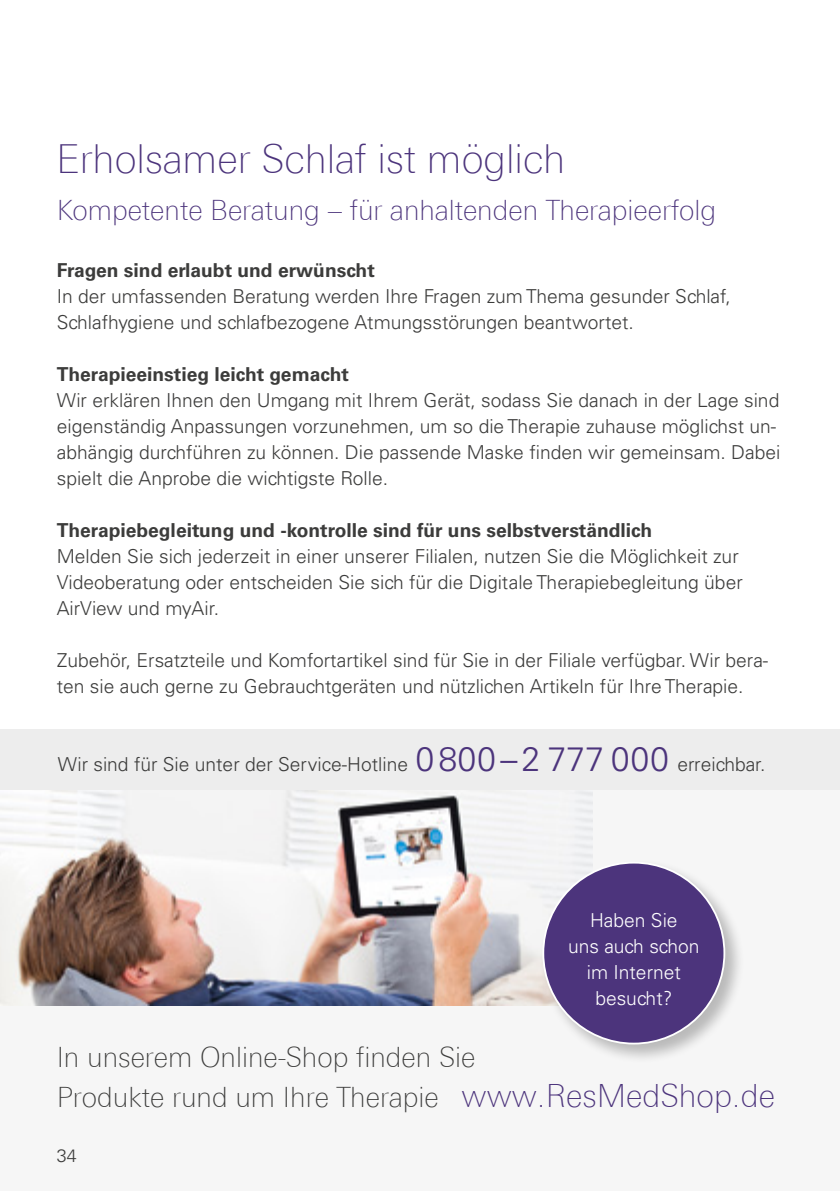
<style>
.page{position:relative;width:840px;height:1191px;background:#fff}
.page>*{position:absolute;margin:0;border:0;box-sizing:border-box;transform-origin:0 0}
.Headline-1_Linotype_230Thin_20pt_27pt_-_{font:100 40px "Linotype Univers 230";color:#4c347c}
.Headline-3_Linotype_230Thin_14pt_18pt_-_{font:100 28px/40px "Linotype Univers 230";color:#3c3c3b}
.Headline-3_Linotype_230Thin_14pt_18pt_-_-2{font:100 28px "Linotype Univers 230";color:#4c347c}
.Fließtext-1_Univers_Light_9_6pt_13pt_-_g{font:300 19.2px/26px "Univers LT Std";color:#3c3c3b}
.Fließtext-1_Univers_Light_9_6pt_13pt_-_g-2{font:300 19.2px/26px "Univers LT Std";color:#fff;text-align:center}
.t1{font:300 18px "Univers LT Std";color:#3c3c3b}
.s1{font-weight:700}
.s2{font-size:34px;color:#4c347c}
.s3{font-size:32px;color:#4c347c}
</style>
<div class="page">
<div style="left:0;top:771px;width:839px;height:420px;background:#f6f6f6"></div>
<img style="left:0;top:790px;width:591px;height:215px">
<div style="left:0;top:729px;width:839px;height:60px;background:#ededed"></div>
<div style="left:539px;top:859px;width:204px;height:204px;background:#000;opacity:.25"></div>
<div style="left:543px;top:862px;width:181px;height:181px;background:#4c347c;border-radius:50%"></div>
<p class="Headline-1_Linotype_230Thin_20pt_27pt_-_" style="left:56px;top:136px;width:510px">Erholsamer Schlaf ist möglich</p>
<p class="Headline-3_Linotype_230Thin_14pt_18pt_-_-2" style="left:57px;top:194px;width:660px">Kompetente Beratung – für anhaltenden Therapieerfolg</p>
<p class="Fließtext-1_Univers_Light_9_6pt_13pt_-_g" style="left:57px;top:257px;width:675px"><span class="s1">Fragen sind erlaubt und erwünscht<br></span>In der umfassenden Beratung werden Ihre Fragen zum Thema gesunder Schlaf,<br>Schlafhygiene und schlafbezogene Atmungsstörungen beantwortet.</p>
<p class="Fließtext-1_Univers_Light_9_6pt_13pt_-_g" style="left:57px;top:361px;width:724px"><span class="s1">Therapieeinstieg leicht gemacht<br></span>Wir erklären Ihnen den Umgang mit Ihrem Gerät, sodass Sie danach in der Lage sind eigenständig Anpassungen vorzunehmen, um so die Therapie zuhause möglichst un&shy;abhängig durchführen zu können. Die passende Maske finden wir gemeinsam. Dabei spielt die Anprobe die wichtigste Rolle.</p>
<p class="Fließtext-1_Univers_Light_9_6pt_13pt_-_g" style="left:57px;top:517px;width:687px"><span class="s1">Therapiebegleitung und -kontrolle sind für uns selbstverständlich<br></span>Melden Sie sich jederzeit in einer unserer Filialen, nutzen Sie die Möglichkeit zur Videoberatung oder entscheiden Sie sich für die Digitale Therapiebegleitung über AirView und myAir.</p>
<p class="Fließtext-1_Univers_Light_9_6pt_13pt_-_g" style="left:57px;top:647px;width:712px">Zubehör, Ersatzteile und Komfortartikel sind für Sie in der Filiale verfügbar. Wir bera&shy;ten sie auch gerne zu Gebrauchtgeräten und nützlichen Artikeln für Ihre Therapie.</p>
<p class="Fließtext-1_Univers_Light_9_6pt_13pt_-_g" style="left:58px;top:751px;width:709px">Wir sind für Sie unter der Service-Hotline <span class="s2">0800–2 777 000</span> erreichbar.</p>
<p class="Fließtext-1_Univers_Light_9_6pt_13pt_-_g-2" style="left:567px;top:907px;width:133px">Haben Sie<br>uns auch schon im Internet besucht?</p>
<p class="Headline-3_Linotype_230Thin_14pt_18pt_-_" style="left:57px;top:1037px;width:719px">In unserem Online-Shop finden Sie<br>Produkte rund um Ihre Therapie <span class="s3">www.ResMedShop.de</span></p>
<p class="t1" style="left:57px;top:1144px;width:22px">34</p>
</div>
